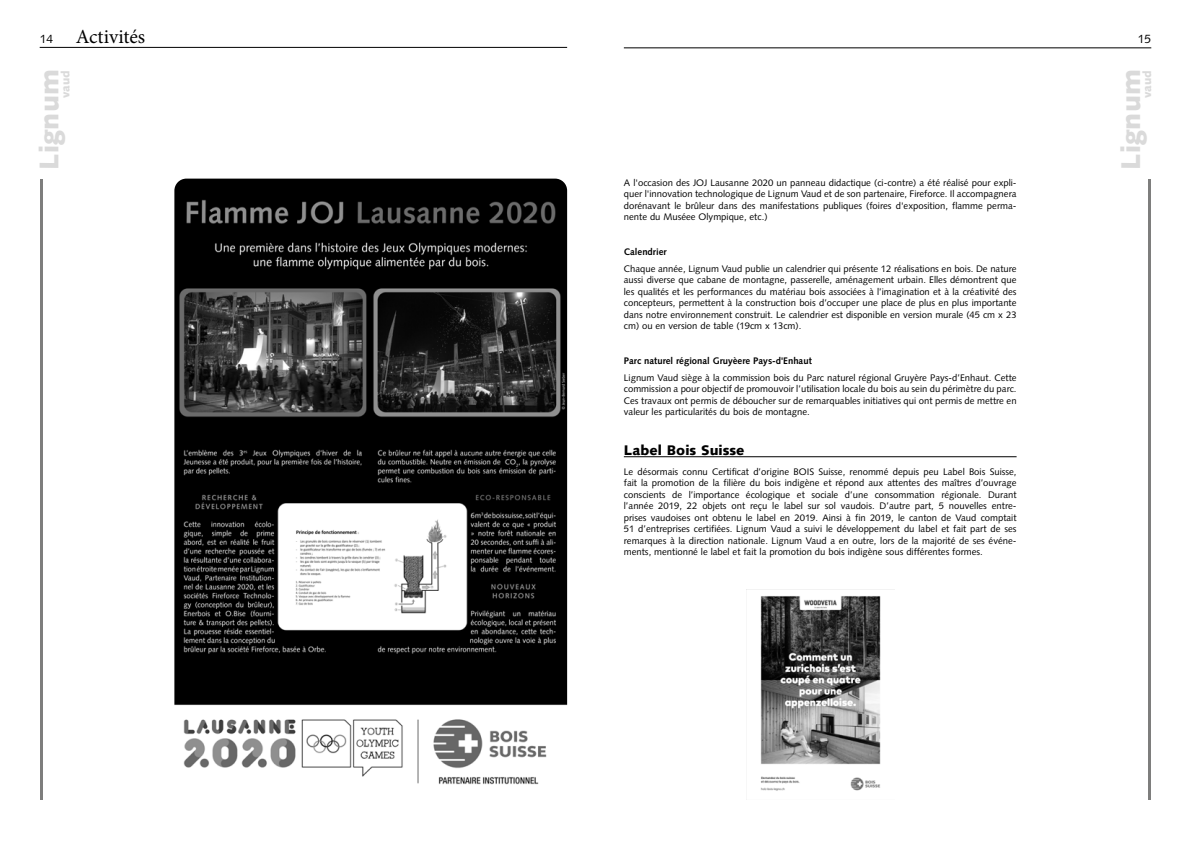
<style>
.page{position:relative;width:1191px;height:842px;background:#fff}
.page>*{position:absolute;margin:0;border:0;box-sizing:border-box;transform-origin:0 0}
.t1{font:900 27px "Syntax LT Std";color:#dadada}
.t2{font:20px "Minion Pro";letter-spacing:-.005em;color:#000}
.t3{font:900 14px "Syntax";color:#000}
.t4{font:12px "Syntax LT Std";color:#000}
.t5{font:900 11.6px "Syntax LT Std";color:#dadada}
.t6{font:9.5px/11.5px "Syntax LT Std";color:#000;text-align:justify}
.t7{font:700 9.5px "Syntax LT Std";color:#000}
.s1{font-family:"Syntax LT Std";font-size:12px}
</style>
<div class="page">
<hr style="left:624px;top:48px;width:527px;height:1px;background:#000">
<hr style="left:40px;top:47px;width:527px;height:1px;background:#000">
<img style="left:174px;top:179px;width:393px;height:606px">
<hr style="left:624px;top:456px;width:392px;height:1px;background:#000">
<img style="left:760px;top:596px;width:121px;height:195px">
<hr style="left:40px;top:179px;width:3px;height:620px;background:#7e7e7d">
<hr style="left:1148px;top:179px;width:3px;height:620px;background:#7e7e7d">
<h2 class="t2" style="left:40px;top:23px;width:107px"><span class="s1">14</span> Activités</h2>
<p class="t4" style="left:1138px;top:32px;width:15px">15</p>
<h1 class="t1" style="left:33px;top:170px;width:102px;rotate:-90deg">Lignum</h1>
<p class="t5" style="left:59px;top:98px;width:29px;rotate:-90deg">vaud</p>
<h1 class="t1" style="left:1114px;top:170px;width:102px;rotate:-90deg">Lignum</h1>
<p class="t5" style="left:1140px;top:98px;width:29px;rotate:-90deg">vaud</p>
<p class="t6" style="left:624px;top:177px;width:394px">A l'occasion des JOJ Lausanne 2020 un panneau didactique (ci-contre) a été réalisé pour expli&shy;quer l'innovation technologique de Lignum Vaud et de son partenaire, Fireforce. Il accompagnera dorénavant le brûleur dans des manifestations publiques (foires d'exposition, flamme perma&shy;nente du Muséee Olympique, etc.)</p>
<p class="t7" style="left:624px;top:246px;width:44px">Calendrier</p>
<p class="t6" style="left:624px;top:263px;width:394px">Chaque année, Lignum Vaud publie un calendrier qui présente 12 réalisations en bois. De nature aussi diverse que cabane de montagne, passerelle, aménagement urbain. Elles démontrent que les qualités et les performances du matériau bois associées à l’imagination et à la créativité des concepteurs, permettent à la construction bois d’occuper une place de plus en plus importante dans notre environnement construit. Le calendrier est disponible en version murale (45 cm x 23 cm) ou en version de table (19cm x 13cm).</p>
<p class="t7" style="left:624px;top:355px;width:189px">Parc naturel régional Gruyèere Pays-d'Enhaut</p>
<p class="t6" style="left:624px;top:372px;width:394px">Lignum Vaud siège à la commission bois du Parc naturel régional Gruyère Pays-d’Enhaut. Cette commission a pour objectif de promouvoir l’utilisation locale du bois au sein du périmètre du parc.<br>Ces travaux ont permis de déboucher sur de remarquables initiatives qui ont permis de mettre en valeur les particularités du bois de montagne.</p>
<h3 class="t3" style="left:624px;top:442px;width:122px">Label Bois Suisse</h3>
<p class="t6" style="left:624px;top:466px;width:394px">Le désormais connu Certificat d’origine BOIS Suisse, renommé depuis peu Label Bois Suisse, fait la promotion de la filière du bois indigène et répond aux attentes des maîtres d’ouvrage conscients de l’importance écologique et sociale d’une consommation régionale. Durant l’année 2019, 22 objets ont reçu le label sur sol vaudois. D’autre part, 5 nouvelles entre&shy;prises vaudoises ont obtenu le label en 2019. Ainsi à fin 2019, le canton de Vaud comptait 51 d’entreprises certifiées. Lignum Vaud a suivi le développement du label et fait part de ses remarques à la direction nationale. Lignum Vaud a en outre, lors de la majorité de ses événe&shy;ments, mentionné le label et fait la promotion du bois indigène sous différentes formes.</p>
</div>
